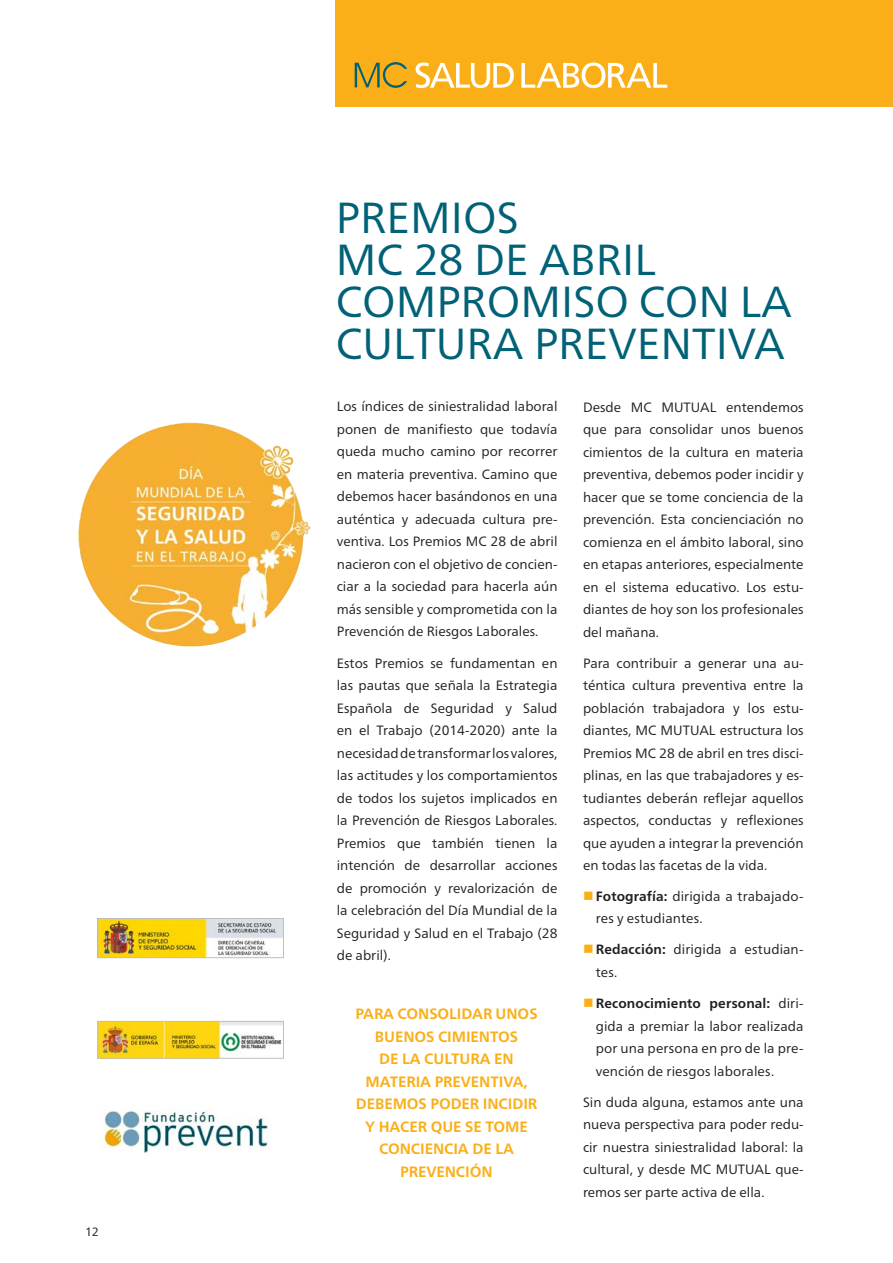
<style>
.page{position:relative;width:893px;height:1263px;background:#fff}
.page>*{position:absolute;margin:0;border:0;box-sizing:border-box;transform-origin:0 0}
._1_TITULO_ARTICULOS{font:43.5px/42px "Frutiger Neue LT Pro";color:#016176}
.DESTACADO{font:700 15px/22.5px "Frutiger Neue LT Pro";letter-spacing:-.005em;color:#faaf18;text-align:center}
.texto_artículos{font:13.5px/22.5px "Frutiger Neue LT Pro";color:#231f20;text-align:justify}
.t1{font:12px "Frutiger Neue LT Pro";color:#231f20}
.s1{font-weight:700}
</style>
<div class="page">
<div style="left:336px;top:0;width:557px;height:106px;background:#faaf18"></div>
<img style="left:79px;top:422px;width:231px;height:225px">
<img style="left:103px;top:1110px;width:165px;height:44px">
<img style="left:100px;top:920px;width:182px;height:36px">
<div style="left:98px;top:918px;width:186px;height:40px;border:1px solid #c0c0c0"></div>
<img style="left:100px;top:1023px;width:182px;height:33px">
<div style="left:98px;top:1021px;width:186px;height:37px;border:1px solid #c0c0c0"></div>
<svg style="left:355px;top:62px;width:52px;height:26px"></svg>
<svg style="left:416px;top:62px;width:98px;height:26px"></svg>
<svg style="left:521px;top:62px;width:146px;height:26px"></svg>
<p class="t1" style="left:85px;top:1224px;width:15px">12</p>
<p class="_1_TITULO_ARTICULOS" style="left:336px;top:196px;width:321px">PREMIOS<br>MC 28 DE ABRIL</p>
<p class="_1_TITULO_ARTICULOS" style="left:336px;top:280px;width:458px">COMPROMISO CON LA<br>CULTURA PREVENTIVA</p>
<p class="texto_artículos" style="left:337px;top:395px;width:222px">Los índices de siniestralidad laboral ponen de manifiesto que todavía queda mucho camino por recorrer en materia preventiva. Camino que debemos hacer basándonos en una auténtica y adecuada cultura pre&shy;ventiva. Los Premios MC 28 de abril nacieron con el objetivo de concien&shy;ciar a la sociedad para hacerla aún más sensible y comprometida con la Prevención de Riesgos Laborales.</p>
<p class="texto_artículos" style="left:337px;top:651px;width:222px">Estos Premios se fundamentan en las pautas que señala la Estrategia Española de Seguridad y Salud en el Trabajo (2014-2020) ante la necesidad de transformar los valores, las actitudes y los comportamientos de todos los sujetos implicados en la Prevención de Riesgos Laborales.<br>Premios que también tienen la intención de desarrollar acciones de promoción y revalorización de la celebración del Día Mundial de la Seguridad y Salud en el Trabajo (28 de abril).</p>
<p class="DESTACADO" style="left:355px;top:1003px;width:184px">PARA CONSOLIDAR UNOS<br>BUENOS CIMIENTOS<br>DE LA CULTURA EN<br>MATERIA PREVENTIVA,<br>DEBEMOS PODER INCIDIR<br>Y HACER QUE SE TOME<br>CONCIENCIA DE LA<br>PREVENCIÓN</p>
<p class="texto_artículos" style="left:583px;top:395px;width:222px">Desde MC MUTUAL entendemos que para consolidar unos buenos cimientos de la cultura en materia preventiva, debemos poder incidir y hacer que se tome conciencia de la prevención. Esta concienciación no comienza en el ámbito laboral, sino en etapas anteriores, especialmente en el sistema educativo. Los estu&shy;diantes de hoy son los profesionales del mañana.</p>
<p class="texto_artículos" style="left:583px;top:651px;width:222px">Para contribuir a generar una au&shy;téntica cultura preventiva entre la población trabajadora y los estu&shy;diantes, MC MUTUAL estructura los Premios MC 28 de abril en tres disci&shy;plinas, en las que trabajadores y es&shy;tudiantes deberán reflejar aquellos aspectos, conductas y reflexiones que ayuden a integrar la prevención en todas las facetas de la vida.</p>
<p class="texto_artículos" style="left:596px;top:885px;width:209px"><span class="s1">Fotografía:</span> dirigida a trabajado&shy;res y estudiantes.</p>
<p class="texto_artículos" style="left:596px;top:938px;width:209px"><span class="s1">Redacción:</span> dirigida a estudian&shy;tes.</p>
<p class="texto_artículos" style="left:596px;top:992px;width:209px"><span class="s1">Reconocimiento personal:</span> diri&shy;gida a premiar la labor realizada por una persona en pro de la pre&shy;vención de riesgos laborales.</p>
<p class="texto_artículos" style="left:583px;top:1090px;width:222px">Sin duda alguna, estamos ante una nueva perspectiva para poder redu&shy;cir nuestra siniestralidad laboral: la cultural, y desde MC MUTUAL que&shy;remos ser parte activa de ella.</p>
</div>
